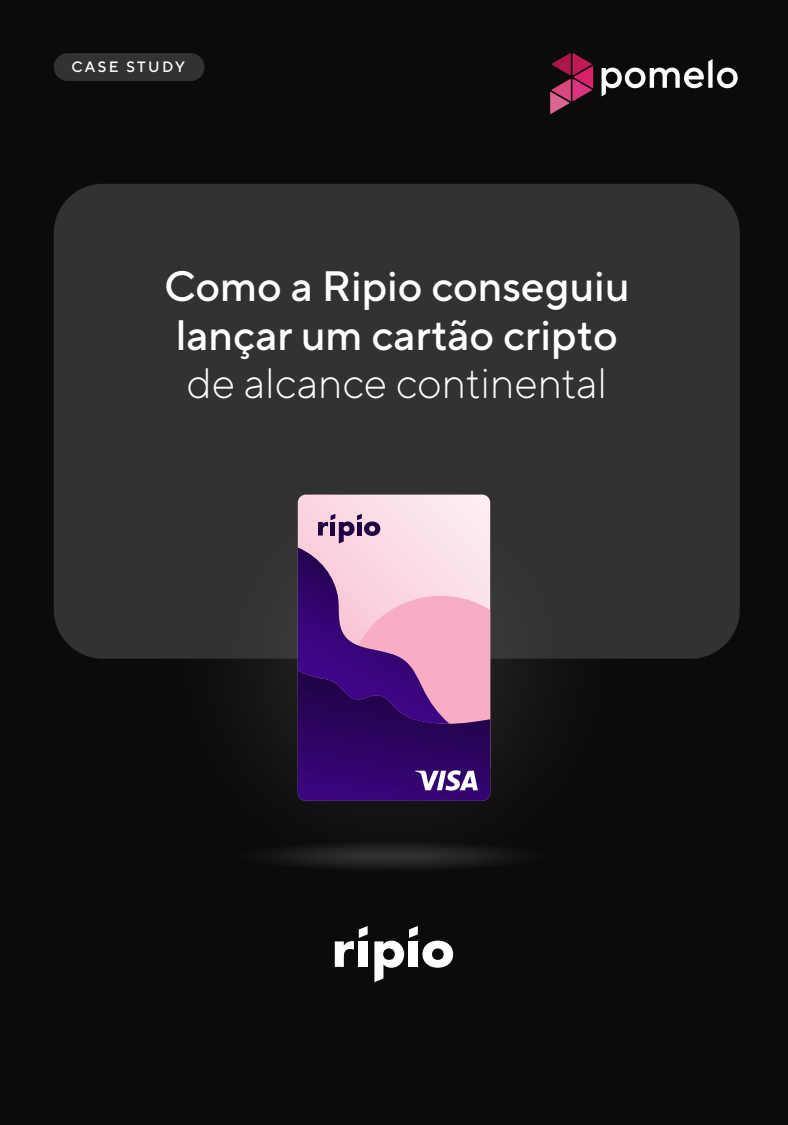
<style>
.page{position:relative;width:788px;height:1125px;background:#0b0b0b}
.page>*{position:absolute;margin:0;border:0;box-sizing:border-box;transform-origin:0 0}
.t1{font:500 42.5px/48.8px "TT Norms Pro";color:#fff}
.t2{font:300 42.5px "TT Norms Pro";color:#fff}
.t3{font:500 15px "TT Norms Pro";letter-spacing:.16em;color:#fff}
</style>
<div class="page">
<div style="left:54px;top:184px;width:685px;height:475px;background:#323232;border-radius:49px"></div>
<svg style="left:156px;top:423px;width:475px;height:475px"></svg>
<svg style="left:236px;top:838px;width:315px;height:35px"></svg>
<div style="left:54px;top:53px;width:150px;height:28px;background:#323232;border-radius:14px"></div>
<svg style="left:601px;top:59px;width:136px;height:37px"></svg>
<svg style="left:550px;top:53px;width:43px;height:61px"></svg>
<svg style="left:298px;top:495px;width:192px;height:19px;background:#fae0e8"></svg>
<svg style="left:298px;top:514px;width:192px;height:287px;background:#9466a0"></svg>
<svg style="left:335px;top:926px;width:32px;height:41px"></svg>
<svg style="left:374px;top:926px;width:79px;height:56px"></svg>
<p class="t3" style="left:71px;top:57px;width:115px">CASE STUDY</p>
<p class="t1" style="left:164px;top:260px;width:466px">Como a Ripio conseguiu lançar um cartão cripto</p>
<p class="t2" style="left:186px;top:356px;width:422px">de alcance continental</p>
</div>
